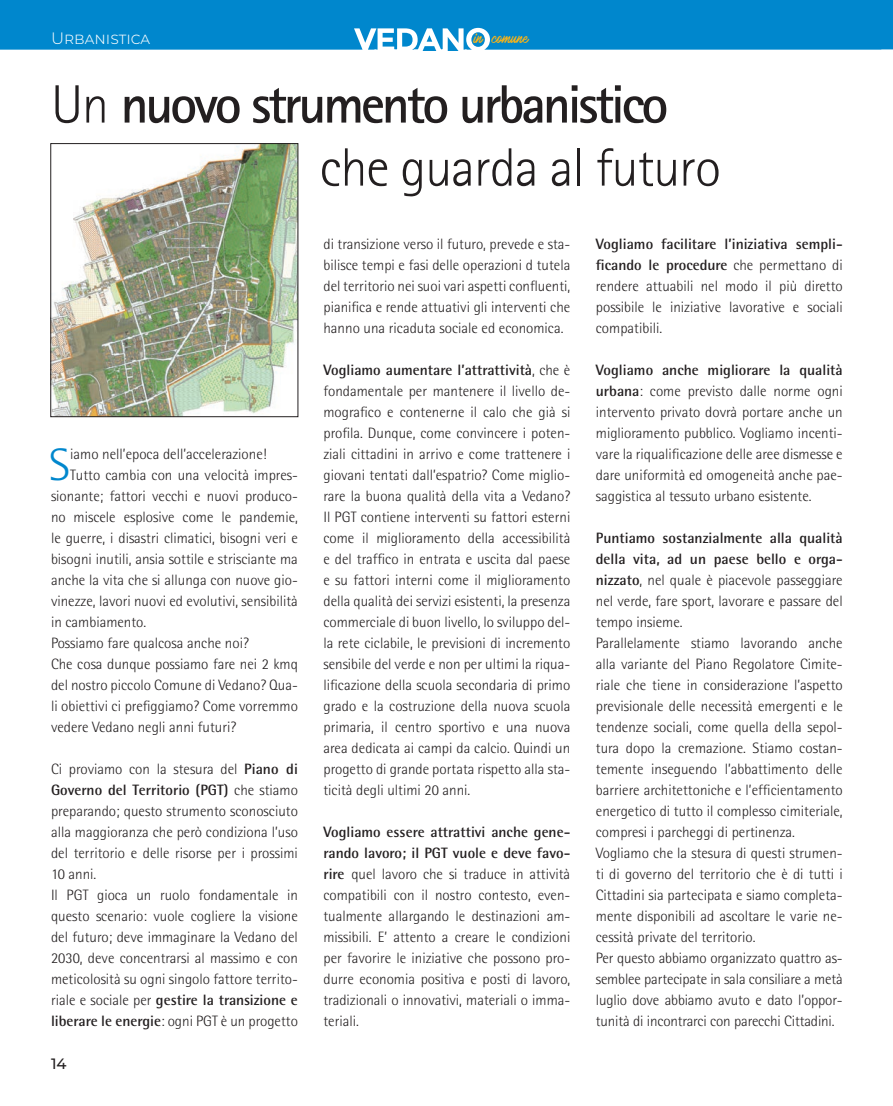
<style>
.page{position:relative;width:893px;height:1106px;background:#fff}
.page>*{position:absolute;margin:0;border:0;box-sizing:border-box;transform-origin:0 0}
.t1{font:700 54px/63px "Rotis Sans Serif Std";letter-spacing:-.06em;color:#231f20}
.t2{font:300 45.45px "Rotis Semi Sans Std";color:#0087cd}
.t3{font:300 16.5px "Montserrat";color:#fff}
.t4{font:300 15px/21px "Rotis Semi Sans Std";color:#231f20;text-align:justify}
.t5{font:500 15px "Montserrat";color:#231f20}
.t6{font:12.75px "Mark My Words";color:#fbb416}
.s1{font-weight:300}
.s2{font-weight:700}
</style>
<div class="page">
<div style="left:0;top:0;width:893px;height:50px;background:#0087cd"></div>
<svg style="left:0;top:28px;width:893px;height:23px"></svg>
<img style="left:52px;top:145px;width:244px;height:270px">
<div style="left:50px;top:143px;width:248px;height:274px;border:1px solid #231f20"></div>
<p class="t3" style="left:51px;top:27px;width:101px">Urbanistica</p>
<p class="t6" style="left:474px;top:31px;width:56px">in comune</p>
<h1 class="t1" style="left:320px;top:72px;width:403px;text-indent:-269px"><span class="s1">Un</span> nuovo strumento urbanistico <span class="s1">che guarda al futuro</span></h1>
<h2 class="t2" style="left:49px;top:438px;width:23px">S</h2>
<p class="t4" style="left:70px;top:443px;width:198px">iamo nell’epoca dell’accelerazione!</p>
<p class="t4" style="left:70px;top:464px;width:229px">Tutto cambia con una velocità impres-</p>
<p class="t4" style="left:51px;top:485px;width:248px">sionante; fattori vecchi e nuovi produco-</p>
<p class="t4" style="left:51px;top:506px;width:248px">no miscele esplosive come le pandemie,</p>
<p class="t4" style="left:51px;top:527px;width:248px">le guerre, i disastri climatici, bisogni veri e</p>
<p class="t4" style="left:51px;top:548px;width:248px">bisogni inutili, ansia sottile e strisciante ma</p>
<p class="t4" style="left:51px;top:569px;width:248px">anche la vita che si allunga con nuove gio-</p>
<p class="t4" style="left:51px;top:590px;width:248px">vinezze, lavori nuovi ed evolutivi, sensibilità</p>
<p class="t4" style="left:51px;top:611px;width:97px">in cambiamento.</p>
<p class="t4" style="left:51px;top:632px;width:199px">Possiamo fare qualcosa anche noi?</p>
<p class="t4" style="left:51px;top:653px;width:248px">Che cosa dunque possiamo fare nei 2 kmq</p>
<p class="t4" style="left:51px;top:674px;width:248px">del nostro piccolo Comune di Vedano? Qua-</p>
<p class="t4" style="left:51px;top:695px;width:248px">li obiettivi ci prefiggiamo? Come vorremmo</p>
<p class="t4" style="left:51px;top:716px;width:187px">vedere Vedano negli anni futuri?</p>
<p class="t4" style="left:51px;top:758px;width:248px;text-align:left">Ci proviamo con la stesura del <span class="s2">Piano di Governo del Territorio (PGT)</span> che stiamo preparando; questo strumento sconosciuto alla maggioranza che però condiziona l’uso del territorio e delle risorse per i prossimi 10 anni.<br>Il PGT gioca un ruolo fondamentale in questo scenario: vuole cogliere la visione del futuro; deve immaginare la Vedano del 2030, deve concentrarsi al massimo e con meticolosità su ogni singolo fattore territo&shy;riale e sociale per <span class="s2">gestire la transizione e liberare le energie</span>: ogni PGT è un progetto</p>
<p class="t5" style="left:51px;top:1053px;width:17px">14</p>
<p class="t4" style="left:323px;top:233px;width:248px">di transizione verso il futuro, prevede e sta&shy;bilisce tempi e fasi delle operazioni d tutela del territorio nei suoi vari aspetti confluenti, pianifica e rende attuativi gli interventi che hanno una ricaduta sociale ed economica.</p>
<p class="t4" style="left:323px;top:359px;width:248px"><span class="s2">Vogliamo aumentare l’attrattività</span>, che è fondamentale per mantenere il livello de&shy;mografico e contenerne il calo che già si profila. Dunque, come convincere i poten&shy;ziali cittadini in arrivo e come trattenere i giovani tentati dall’espatrio? Come miglio&shy;rare la buona qualità della vita a Vedano?<br>Il PGT contiene interventi su fattori esterni come il miglioramento della accessibilità e del traffico in entrata e uscita dal paese e su fattori interni come il miglioramento della qualità dei servizi esistenti, la presenza commerciale di buon livello, lo sviluppo del&shy;la rete ciclabile, le previsioni di incremento sensibile del verde e non per ultimi la riqua&shy;lificazione della scuola secondaria di primo grado e la costruzione della nuova scuola primaria, il centro sportivo e una nuova area dedicata ai campi da calcio. Quindi un progetto di grande portata rispetto alla sta&shy;ticità degli ultimi 20 anni.</p>
<p class="t4" style="left:323px;top:821px;width:248px"><span class="s2">Vogliamo essere attrattivi anche gene&shy;rando lavoro; il PGT vuole e deve favo&shy;rire</span> quel lavoro che si traduce in attività compatibili con il nostro contesto, even&shy;tualmente allargando le destinazioni am&shy;missibili. E’ attento a creare le condizioni per favorire le iniziative che possono pro&shy;durre economia positiva e posti di lavoro, tradizionali o innovativi, materiali o imma&shy;teriali.</p>
<p class="t4" style="left:596px;top:233px;width:248px"><span class="s2">Vogliamo facilitare l’iniziativa sempli&shy;ficando le procedure</span> che permettano di rendere attuabili nel modo il più diretto possibile le iniziative lavorative e sociali compatibili.</p>
<p class="t4" style="left:596px;top:359px;width:248px"><span class="s2">Vogliamo anche migliorare la qualità urbana</span>: come previsto dalle norme ogni intervento privato dovrà portare anche un miglioramento pubblico. Vogliamo incenti&shy;vare la riqualificazione delle aree dismesse e dare uniformità ed omogeneità anche pae&shy;saggistica al tessuto urbano esistente.</p>
<p class="t4" style="left:596px;top:527px;width:248px;text-align:left"><span class="s2">Puntiamo sostanzialmente alla qualità della vita, ad un paese bello e orga&shy;nizzato</span>, nel quale è piacevole passeggiare nel verde, fare sport, lavorare e passare del tempo insieme.<br>Parallelamente stiamo lavorando anche alla variante del Piano Regolatore Cimite&shy;riale che tiene in considerazione l’aspetto previsionale delle necessità emergenti e le tendenze sociali, come quella della sepol&shy;tura dopo la cremazione. Stiamo costan&shy;temente inseguendo l’abbattimento delle barriere architettoniche e l’efficientamento energetico di tutto il complesso cimiteriale, compresi i parcheggi di pertinenza.<br>Vogliamo che la stesura di questi strumen&shy;ti di governo del territorio che è di tutti i Cittadini sia partecipata e siamo completa&shy;mente disponibili ad ascoltare le varie ne&shy;cessità private del territorio.<br>Per questo abbiamo organizzato quattro as&shy;semblee partecipate in sala consiliare a metà luglio dove abbiamo avuto e dato l’oppor&shy;tunità di incontrarci con parecchi Cittadini.</p>
</div>
